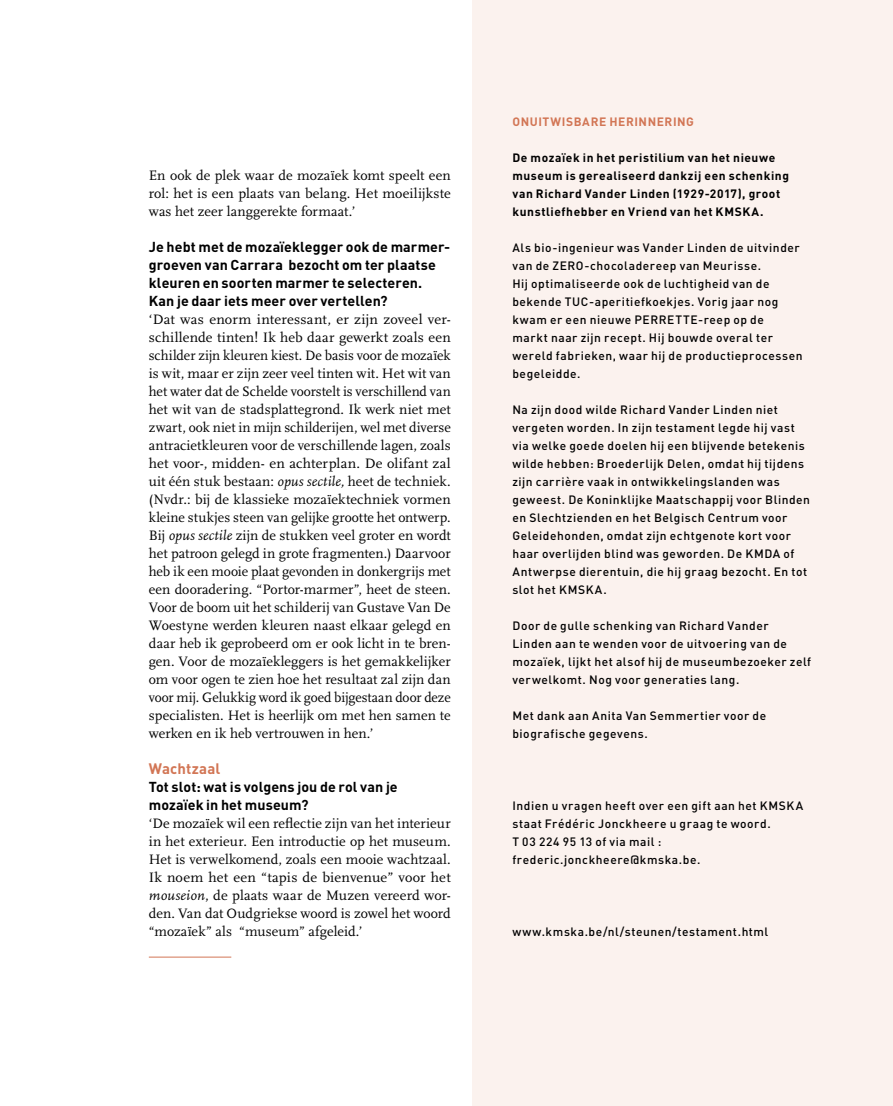
<style>
.page{position:relative;width:893px;height:1106px;background:#fff}
.page>*{position:absolute;margin:0;border:0;box-sizing:border-box;transform-origin:0 0}
.t1{font:700 15px "DIN";letter-spacing:.01em;color:#d27655}
.t2{font:14.25px/18px "Scala";letter-spacing:.005em;color:#000;text-align:justify}
.t3{font:700 14.25px/18px "DIN";letter-spacing:.005em;color:#000}
.t4{font:500 12px/18px "DIN";letter-spacing:.045em;color:#000}
.t5{font:700 12px/18px "DIN";letter-spacing:.045em;color:#000}
.t6{font:700 12px "DIN";letter-spacing:.05em;color:#d27655}
.s1{font-style:italic}
</style>
<div class="page">
<div style="left:472px;top:0;width:421px;height:1106px;background:#fbf2ee"></div>
<hr style="left:149px;top:956px;width:82px;height:1px;background:#d27655">
<p class="t2" style="left:149px;top:166px;width:303px">En ook de plek waar de mozaïek komt speelt een rol: het is een plaats van belang. Het moeilijkste was het zeer langgerekte formaat.’</p>
<p class="t3" style="left:149px;top:237px;width:301px">Je hebt met de mozaïeklegger ook de marmer&shy;groeven van Carrara bezocht om ter plaatse kleuren en soorten marmer te selecteren.<br>Kan je daar iets meer over vertellen?</p>
<p class="t2" style="left:149px;top:310px;width:303px">‘Dat was enorm interessant, er zijn zoveel ver&shy;schillende tinten! Ik heb daar gewerkt zoals een schilder zijn kleuren kiest. De basis voor de mozaïek is wit, maar er zijn zeer veel tinten wit. Het wit van het water dat de Schelde voorstelt is verschillend van het wit van de stadsplattegrond. Ik werk niet met zwart, ook niet in mijn schilderijen, wel met diverse antracietkleuren voor de verschillende lagen, zoals het voor-, midden- en achterplan. De olifant zal uit één stuk bestaan: <span class="s1">opus sectile,</span> heet de techniek. (Nvdr.: bij de klassieke mozaïektechniek vormen kleine stukjes steen van gelijke grootte het ontwerp.<br>Bij <span class="s1">opus sectile</span> zijn de stukken veel groter en wordt het patroon gelegd in grote fragmenten.) Daarvoor heb ik een mooie plaat gevonden in donkergrijs met een dooradering. “Portor-marmer”, heet de steen.<br>Voor de boom uit het schilderij van Gustave Van De Woestyne werden kleuren naast elkaar gelegd en daar heb ik geprobeerd om er ook licht in te bren&shy;gen. Voor de mozaïekleggers is het gemakkelijker om voor ogen te zien hoe het resultaat zal zijn dan voor mij. Gelukkig word ik goed bijgestaan door deze specialisten. Het is heerlijk om met hen samen te werken en ik heb vertrouwen in hen.’</p>
<p class="t1" style="left:149px;top:759px;width:73px">Wachtzaal</p>
<p class="t3" style="left:149px;top:777px;width:250px">Tot slot: wat is volgens jou de rol van je mozaïek in het museum?</p>
<p class="t2" style="left:149px;top:814px;width:303px">‘De mozaïek wil een reflectie zijn van het interieur in het exterieur. Een introductie op het museum.<br>Het is verwelkomend, zoals een mooie wachtzaal.<br>Ik noem het een “tapis de bienvenue” voor het <span class="s1">mouseion</span>, de plaats waar de Muzen vereerd wor&shy;den. Van dat Oudgriekse woord is zowel het woord “mozaïek” als “museum” afgeleid.’</p>
<p class="t6" style="left:512px;top:114px;width:183px">ONUITWISBARE HERINNERING</p>
<p class="t5" style="left:512px;top:148px;width:278px">De mozaïek in het peristilium van het nieuwe museum is gerealiseerd dankzij een schenking van Richard Vander Linden (1929-2017), groot kunstliefhebber en Vriend van het KMSKA.</p>
<p class="t4" style="left:512px;top:238px;width:292px">Als bio-ingenieur was Vander Linden de uitvinder van de ZERO-chocoladereep van Meurisse.<br>Hij optimaliseerde ook de luchtigheid van de bekende TUC-aperitiefkoekjes. Vorig jaar nog kwam er een nieuwe PERRETTE-reep op de<br>markt naar zijn recept. Hij bouwde overal ter wereld fabrieken, waar hij de productieprocessen begeleidde.</p>
<p class="t4" style="left:512px;top:400px;width:299px">Na zijn dood wilde Richard Vander Linden niet vergeten worden. In zijn testament legde hij vast via welke goede doelen hij een blijvende betekenis wilde hebben: Broederlijk Delen, omdat hij tijdens zijn carrière vaak in ontwikkelingslanden was geweest. De Koninklijke Maatschappij voor Blinden en Slechtzienden en het Belgisch Centrum voor Geleidehonden, omdat zijn echtgenote kort voor haar overlijden blind was geworden. De KMDA of Antwerpse dierentuin, die hij graag bezocht. En tot slot het KMSKA.</p>
<p class="t4" style="left:512px;top:616px;width:300px">Door de gulle schenking van Richard Vander Linden aan te wenden voor de uitvoering van de mozaïek, lijkt het alsof hij de museumbezoeker zelf verwelkomt. Nog voor generaties lang.</p>
<p class="t4" style="left:512px;top:706px;width:255px">Met dank aan Anita Van Semmertier voor de biografische gegevens.</p>
<p class="t4" style="left:512px;top:796px;width:292px">Indien u vragen heeft over een gift aan het KMSKA staat Frédéric Jonckheere u graag te woord.<br>T 03 224 95 13 of via mail : frederic.jonckheere@kmska.be.</p>
<p class="t4" style="left:512px;top:922px;width:257px">www.kmska.be/nl/steunen/testament.html</p>
</div>
